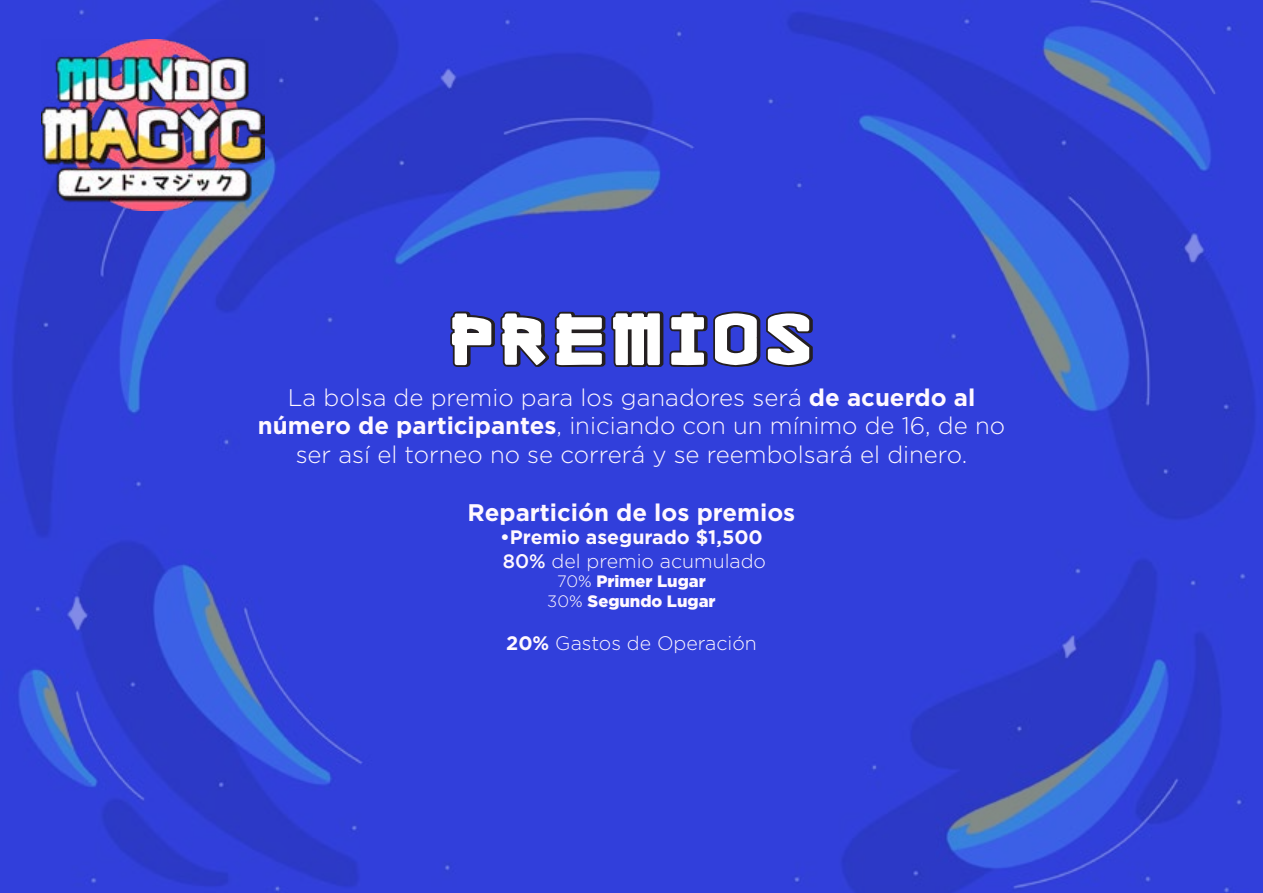
<style>
.page{position:relative;width:1263px;height:893px;background:#fff}
.page>*{position:absolute;margin:0;border:0;box-sizing:border-box;transform-origin:0 0}
.t1{font:300 24px/28.8px "Gotham";color:#fff8ff;text-align:center}
.t2{font:700 24px "Gotham";color:#fff8ff}
.t3{font:700 19.5px/23.4px "Gotham";color:#fff8ff}
.t4{font:300 19.5px "Gotham";color:#fff8ff}
.t5{font:900 16.5px/19.8px "Gotham";color:#fff8ff;text-align:center}
.s1{font-weight:700}
.s2{font-weight:500}
.s3{font-weight:300}
</style>
<div class="page">
<img style="left:0;top:0;width:1263px;height:893px">
<svg style="left:450px;top:312px;width:99px;height:55px"></svg>
<svg style="left:555px;top:312px;width:50px;height:55px"></svg>
<svg style="left:611px;top:312px;width:52px;height:55px"></svg>
<svg style="left:669px;top:312px;width:38px;height:55px"></svg>
<svg style="left:713px;top:312px;width:47px;height:55px"></svg>
<svg style="left:766px;top:312px;width:47px;height:55px"></svg>
<img style="left:41px;top:40px;width:223px;height:170px">
<p class="t1" style="left:258px;top:382px;width:749px">La bolsa de premio para los ganadores será <span class="s1">de acuerdo al número de participantes</span>, iniciando con un mínimo de 16, de no ser así el torneo no se correrá y se reembolsará el dinero.</p>
<p class="t2" style="left:468px;top:498px;width:329px">Repartición de los premios</p>
<p class="t3" style="left:500px;top:525px;width:267px">•Premio asegurado $1,500<br><span class="s2">80%</span> <span class="s3">del premio acumulado</span></p>
<p class="t5" style="left:547px;top:571px;width:170px"><span class="s3">70%</span> Primer Lugar<br><span class="s3">30%</span> Segundo Lugar</p>
<p class="t4" style="left:506px;top:633px;width:252px"><span class="s1">20%</span> Gastos de Operación</p>
</div>
